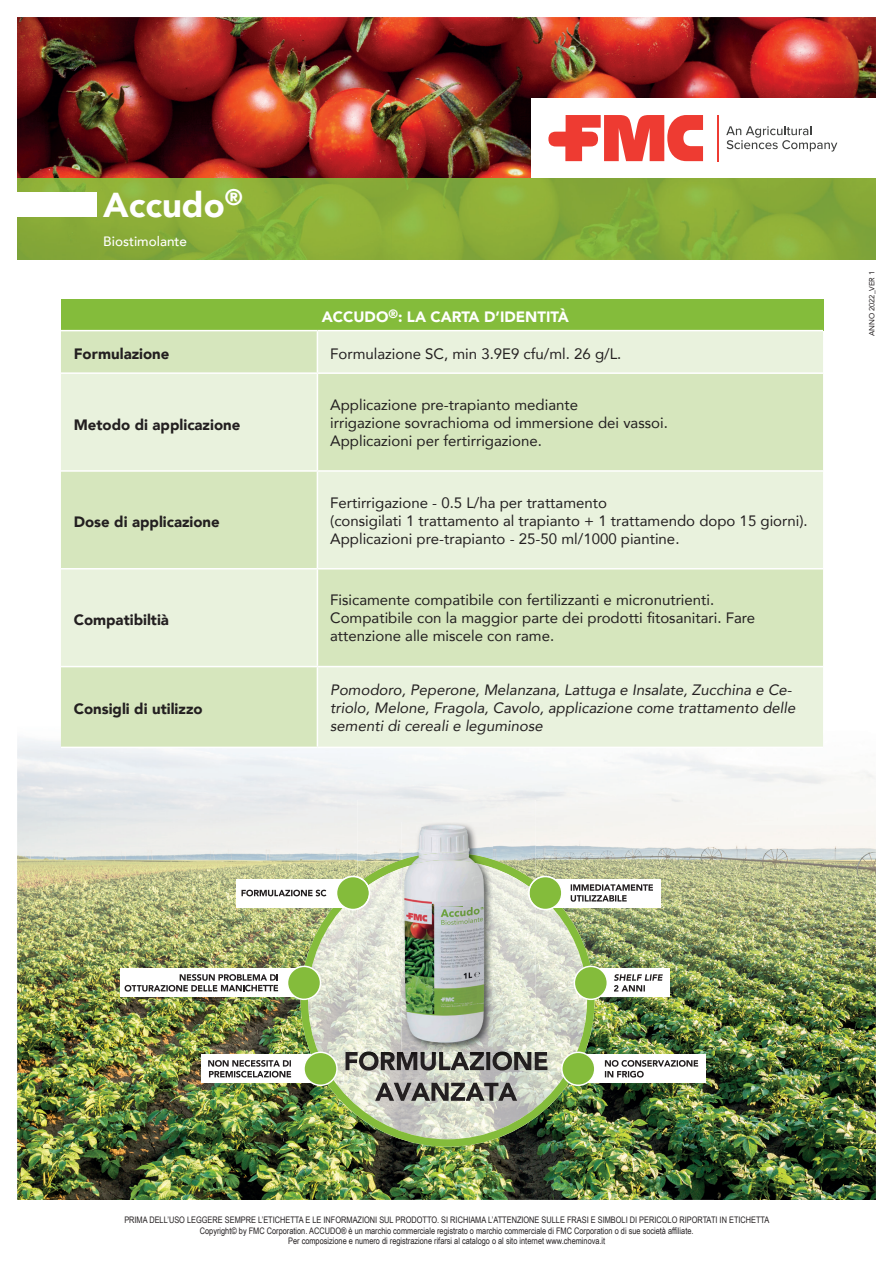
<style>
.page{position:relative;width:893px;height:1263px;background:#fff}
.page>*{position:absolute;margin:0;border:0;box-sizing:border-box;transform-origin:0 0}
.t1{font:900 34.5px "Avenir";color:#fff}
.t2{font:15px/18px "Avenir";color:#231f20}
.t3{font:italic 15px/18px "Avenir";color:#231f20}
.t4{font:900 15px "Avenir";color:#231f20}
.t5{font:900 15px "Avenir";color:#fff}
.t6{font:500 13.5px "Avenir";color:#fff}
.t7{font:9px/10.8px "Arial Narrow";color:#231f20;text-align:center}
.t8{font:7.5px "Avenir";color:#231f20}
</style>
<div class="page">
<img style="left:17px;top:17px;width:859px;height:161px">
<img style="left:822px;top:771px;width:53px;height:429px">
<img style="left:17px;top:849px;width:322px;height:351px">
<img style="left:536px;top:849px;width:286px;height:50px">
<img style="left:595px;top:899px;width:120px;height:150px">
<img style="left:715px;top:899px;width:107px;height:301px">
<img style="left:339px;top:1147px;width:54px;height:53px">
<img style="left:554px;top:1049px;width:161px;height:151px">
<img style="left:393px;top:1147px;width:161px;height:53px">
<img style="left:17px;top:178px;width:859px;height:81px">
<div style="left:17px;top:192px;width:80px;height:25px;background:#fff"></div>
<div style="left:61px;top:299px;width:762px;height:32px;background:#84bc3b"></div>
<svg style="left:61px;top:331px;width:762px;height:416px;background:#dfeccd"></svg>
<hr style="left:317px;top:330px;width:506px;height:1px;background:#fff">
<hr style="left:317px;top:372px;width:506px;height:2px;background:#fff">
<hr style="left:317px;top:374px;width:1px;height:96px;background:#fff">
<hr style="left:61px;top:470px;width:256px;height:2px;background:#fff">
<hr style="left:317px;top:470px;width:506px;height:2px;background:#fff">
<hr style="left:317px;top:472px;width:1px;height:96px;background:#fff">
<hr style="left:61px;top:568px;width:256px;height:1px;background:#fff">
<hr style="left:317px;top:568px;width:506px;height:1px;background:#fff">
<hr style="left:317px;top:569px;width:1px;height:97px;background:#fff">
<hr style="left:61px;top:666px;width:256px;height:1px;background:#fff">
<hr style="left:317px;top:666px;width:506px;height:1px;background:#fff">
<hr style="left:317px;top:667px;width:1px;height:80px;background:#fff">
<hr style="left:61px;top:330px;width:256px;height:1px;background:#fff">
<hr style="left:317px;top:331px;width:1px;height:41px;background:#fff">
<hr style="left:61px;top:372px;width:256px;height:2px;background:#fff">
<div style="left:201px;top:1054px;width:119px;height:29px;background:#fff"></div>
<div style="left:579px;top:1054px;width:127px;height:29px;background:#fff"></div>
<div style="left:120px;top:969px;width:175px;height:28px;background:#fff"></div>
<div style="left:591px;top:969px;width:79px;height:28px;background:#fff"></div>
<img style="left:300px;top:853px;width:295px;height:294px">
<svg style="left:345px;top:1051px;width:202px;height:50px;background:#9a9b94"></svg>
<svg style="left:125px;top:974px;width:153px;height:17px"></svg>
<div style="left:287px;top:965px;width:34px;height:35px;background:#84bc3b;border:2px solid #fff;border-radius:50%"></div>
<div style="left:574px;top:965px;width:34px;height:35px;background:#84bc3b;border:2px solid #fff;border-radius:50%"></div>
<div style="left:561px;top:1051px;width:35px;height:35px;background:#84bc3b;border:2px solid #fff;border-radius:50%"></div>
<svg style="left:208px;top:1060px;width:83px;height:17px"></svg>
<svg style="left:605px;top:1060px;width:93px;height:17px"></svg>
<div style="left:303px;top:1051px;width:35px;height:35px;background:#84bc3b;border:2px solid #fff;border-radius:50%"></div>
<div style="left:236px;top:879px;width:108px;height:28px;background:#fff"></div>
<svg style="left:241px;top:890px;width:85px;height:6px"></svg>
<svg style="left:336px;top:876px;width:21px;height:34px"></svg>
<div style="left:553px;top:879px;width:108px;height:28px;background:#fff"></div>
<svg style="left:536px;top:876px;width:27px;height:34px"></svg>
<svg style="left:571px;top:884px;width:82px;height:18px"></svg>
<svg style="left:614px;top:974px;width:49px;height:17px"></svg>
<div style="left:357px;top:800px;width:134px;height:40px;background:#eeefee"></div>
<img style="left:491px;top:800px;width:45px;height:68px">
<img style="left:357px;top:840px;width:44px;height:28px">
<img style="left:357px;top:868px;width:44px;height:183px">
<img style="left:493px;top:868px;width:43px;height:93px">
<img style="left:493px;top:961px;width:43px;height:90px">
<img style="left:363px;top:860px;width:171px;height:27px">
<img style="left:357px;top:1051px;width:179px;height:3px">
<img style="left:357px;top:876px;width:13px;height:34px">
<img style="left:528px;top:879px;width:8px;height:28px">
<img style="left:401px;top:822px;width:92px;height:230px">
<img style="left:401px;top:853px;width:92px;height:15px">
<img style="left:401px;top:1052px;width:89px;height:1px">
<div style="left:531px;top:98px;width:362px;height:80px;background:#fff"></div>
<svg style="left:548px;top:115px;width:155px;height:46px"></svg>
<hr style="left:718px;top:115px;width:1px;height:46px;background:#ee3b32">
<svg style="left:726px;top:126px;width:111px;height:26px"></svg>
<h1 class="t1" style="left:103px;top:175px;width:141px">Accudo<sup>®</sup></h1>
<p class="t6" style="left:103px;top:230px;width:85px">Biostimolante</p>
<p class="t5" style="left:322px;top:304px;width:249px">ACCUDO<sup>®</sup>: LA CARTA D’IDENTITÀ</p>
<p class="t4" style="left:74px;top:341px;width:97px">Formulazione</p>
<p class="t2" style="left:330px;top:345px;width:293px">Formulazione SC, min 3.9E9 cfu/ml. 26 g/L.</p>
<p class="t4" style="left:74px;top:411px;width:168px">Metodo di applicazione</p>
<p class="t4" style="left:74px;top:509px;width:148px">Dose di applicazione</p>
<p class="t4" style="left:74px;top:607px;width:97px">Compatibiltià</p>
<p class="t4" style="left:74px;top:696px;width:130px">Consigli di utilizzo</p>
<p class="t2" style="left:330px;top:395px;width:339px">Applicazione pre-trapianto mediante<br>irrigazione sovrachioma od immersione dei vassoi.<br>Applicazioni per fertirrigazione.</p>
<p class="t2" style="left:330px;top:493px;width:479px">Fertirrigazione - 0.5 L/ha per trattamento<br>(consigilati 1 trattamento al trapianto + 1 trattamendo dopo 15 giorni).<br>Applicazioni pre-trapianto - 25-50 ml/1000 piantine.</p>
<p class="t2" style="left:330px;top:591px;width:426px">Fisicamente compatibile con fertilizzanti e micronutrienti.<br>Compatibile con la maggior parte dei prodotti fitosanitari. Fare attenzione alle miscele con rame.</p>
<p class="t3" style="left:330px;top:680px;width:467px">Pomodoro, Peperone, Melanzana, Lattuga e Insalate, Zucchina e Ce&shy;triolo, Melone, Fragola, Cavolo, applicazione come trattamento delle sementi di cereali e leguminose</p>
<p class="t8" style="left:866px;top:336px;width:67px;rotate:-90deg">ANNO 2022_VER 1</p>
<p class="t7" style="left:124px;top:1214px;width:647px">PRIMA DELL’USO LEGGERE SEMPRE L’ETICHETTA E LE INFORMAZIONI SUL PRODOTTO. SI RICHIAMA L’ATTENZIONE SULLE FRASI E SIMBOLI DI PERICOLO RIPORTATI IN ETICHETTA<br>Copyright© by FMC Corporation. ACCUDO® è un marchio commerciale registrato o marchio commerciale di FMC Corporation o di sue società affiliate.<br>Per composizione e numero di registrazione rifarsi al catalogo o al sito internet www.cheminova.it</p>
</div>
